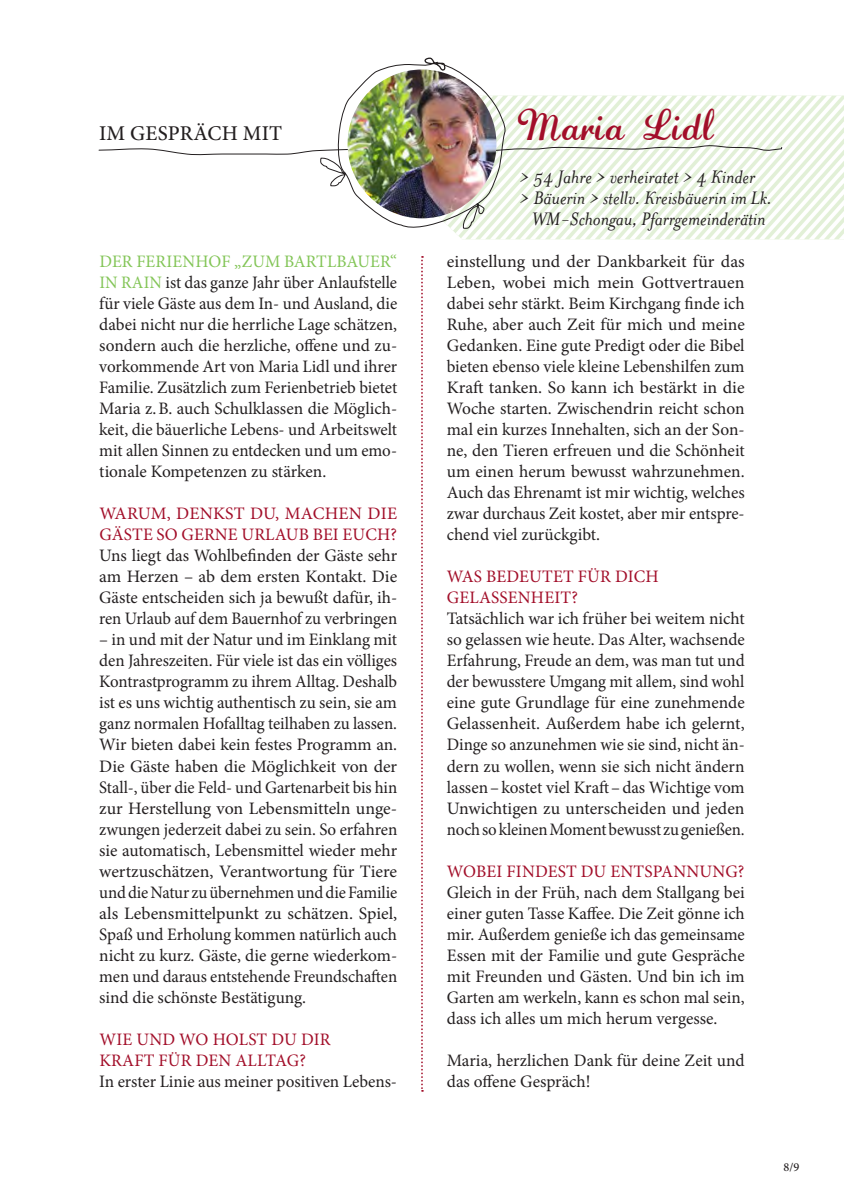
<style>
.page{position:relative;width:844px;height:1191px;background:#fff}
.page>*{position:absolute;margin:0;border:0;box-sizing:border-box;transform-origin:0 0}
.t1{font:31.5px "Lauren Script";letter-spacing:.04em;color:#a20e29}
.t2{font:italic 21px "Mrs Eaves";color:#231f20}
.t3{font:500 21px "Minion Pro";letter-spacing:.01em;color:#231f20}
.t4{font:17.5px/21px "Minion Pro";letter-spacing:-.005em;color:#231f20;text-align:justify}
.t5{font:17.5px/21px "Minion Pro";letter-spacing:-.005em;color:#231f20;text-align:justify;scale:.96 1}
.t6{font:17.5px/21px "Minion Pro";letter-spacing:.01em;color:#a20e29}
.t7{font:500 12.25px "Minion Pro";color:#231f20}
.s1{color:#83c557}
</style>
<div class="page">
<svg style="left:421px;top:256px;width:2px;height:835px"></svg>
<svg style="left:98px;top:57px;width:745px;height:182px"></svg>
<p class="t3" style="left:99px;top:119px;width:185px">IM GESPRÄCH MIT</p>
<p class="t5" style="left:99px;top:251px;width:312px"><span class="s1">DER FERIENHOF „ZUM BARTLBAUER“ IN RAIN</span> ist das ganze Jahr über Anlaufstelle für viele Gäste aus dem In- und Ausland, die dabei nicht nur die herrliche Lage schätzen, sondern auch die herzliche, offene und zu&shy;vorkommende Art von Maria Lidl und ihrer Familie. Zusätzlich zum Ferienbetrieb bietet Maria z. B. auch Schulklassen die Möglich&shy;keit, die bäuerliche Lebens- und Arbeitswelt mit allen Sinnen zu entdecken und um emo&shy;tionale Kompetenzen zu stärken.</p>
<p class="t6" style="left:99px;top:503px;width:299px">WARUM, DENKST DU, MACHEN DIE<br>GÄSTE SO GERNE URLAUB BEI EUCH?</p>
<p class="t4" style="left:99px;top:545px;width:299px">Uns liegt das Wohlbefinden der Gäste sehr am Herzen – ab dem ersten Kontakt. Die Gäste entscheiden sich ja bewußt dafür, ih&shy;ren Urlaub auf dem Bauernhof zu verbringen</p>
<p class="t4" style="left:99px;top:629px;width:299px">– in und mit der Natur und im Einklang mit den Jahreszeiten. Für viele ist das ein völliges Kontrastprogramm zu ihrem Alltag. Deshalb ist es uns wichtig authentisch zu sein, sie am ganz normalen Hofalltag teilhaben zu lassen.<br>Wir bieten dabei kein festes Programm an.<br>Die Gäste haben die Möglichkeit von der Stall-, über die Feld- und Gartenarbeit bis hin zur Herstellung von Lebensmitteln unge&shy;zwungen jederzeit dabei zu sein. So erfahren sie automatisch, Lebensmittel wieder mehr wertzuschätzen, Verantwortung für Tiere und die Natur zu übernehmen und die Familie als Lebensmittelpunkt zu schätzen. Spiel, Spaß und Erholung kommen natürlich auch nicht zu kurz. Gäste, die gerne wiederkom&shy;men und daraus entstehende Freundschaften sind die schönste Bestätigung.</p>
<p class="t6" style="left:99px;top:1028px;width:233px">WIE UND WO HOLST DU DIR<br>KRAFT FÜR DEN ALLTAG?</p>
<p class="t4" style="left:99px;top:1070px;width:299px">In erster Linie aus meiner positiven Lebens-</p>
<h1 class="t1" style="left:518px;top:104px;width:197px">Maria Lidl</h1>
<p class="t2" style="left:519px;top:170px;width:237px">&gt; 54 Jahre &gt; verheiratet &gt; 4 Kinder</p>
<p class="t2" style="left:519px;top:191px;width:254px">&gt; Bäuerin &gt; stellv. Kreisbäuerin im Lk.</p>
<p class="t2" style="left:531px;top:212px;width:235px">WM-Schongau, Pfarrgemeinderätin</p>
<p class="t4" style="left:446px;top:251px;width:299px">einstellung und der Dankbarkeit für das Leben, wobei mich mein Gottvertrauen dabei sehr stärkt. Beim Kirchgang finde ich Ruhe, aber auch Zeit für mich und meine Gedanken. Eine gute Predigt oder die Bibel bieten ebenso viele kleine Lebenshilfen zum Kraft tanken. So kann ich bestärkt in die Woche starten. Zwischendrin reicht schon mal ein kurzes Innehalten, sich an der Son&shy;ne, den Tieren erfreuen und die Schönheit um einen herum bewusst wahrzunehmen.<br>Auch das Ehrenamt ist mir wichtig, welches zwar durchaus Zeit kostet, aber mir entspre&shy;chend viel zurückgibt.</p>
<p class="t6" style="left:447px;top:566px;width:213px">WAS BEDEUTET FÜR DICH<br>GELASSENHEIT?</p>
<p class="t4" style="left:446px;top:608px;width:299px">Tatsächlich war ich früher bei weitem nicht so gelassen wie heute. Das Alter, wachsende Erfahrung, Freude an dem, was man tut und der bewusstere Umgang mit allem, sind wohl eine gute Grundlage für eine zunehmende Gelassenheit. Außerdem habe ich gelernt, Dinge so anzunehmen wie sie sind, nicht än&shy;dern zu wollen, wenn sie sich nicht ändern lassen – kostet viel Kraft – das Wichtige vom Unwichtigen zu unterscheiden und jeden noch so kleinen Moment bewusst zu genießen.</p>
<p class="t6" style="left:447px;top:860px;width:299px">WOBEI FINDEST DU ENTSPANNUNG?</p>
<p class="t4" style="left:446px;top:881px;width:299px">Gleich in der Früh, nach dem Stallgang bei einer guten Tasse Kaffee. Die Zeit gönne ich mir. Außerdem genieße ich das gemeinsame Essen mit der Familie und gute Gespräche mit Freunden und Gästen. Und bin ich im Garten am werkeln, kann es schon mal sein, dass ich alles um mich herum vergesse.</p>
<p class="t4" style="left:446px;top:1049px;width:299px">Maria, herzlichen Dank für deine Zeit und das offene Gespräch!</p>
<p class="t7" style="left:783px;top:1158px;width:17px">8/9</p>
</div>
